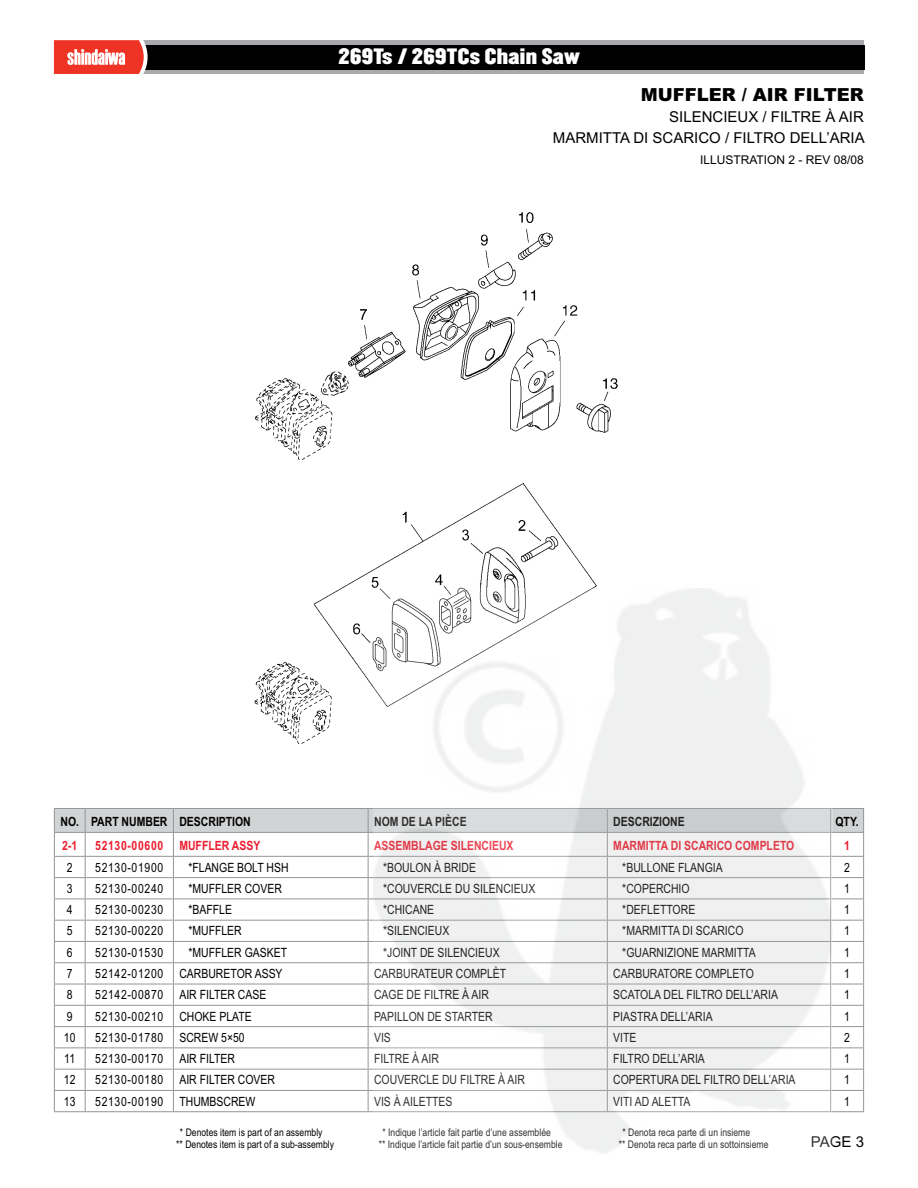
<style>
.page{position:relative;width:918px;height:1188px;background:#fff}
.page>*{position:absolute;margin:0;border:0;box-sizing:border-box;transform-origin:0 0}
.t1{font:19.5px "Champion HTF Middleweight";letter-spacing:.02em;color:#fff}
.t2{font:900 18px "Arial";color:#000}
.t3{font:15px/21px "Arial";color:#000;text-align:right}
.t4{font:12.75px "Arial Narrow";color:#000}
.t5{font:12.75px "Arial Narrow";letter-spacing:.05em;color:#000}
.t6{font:700 12.75px "Arial Narrow";color:#ed1c2e}
.t7{font:700 12.75px "Arial Narrow";color:#000}
.t8{font:700 12.75px "Arial Narrow";letter-spacing:.05em;color:#ed1c2e}
.t9{font:12px "Arial";color:#000}
.t10{font:10.5px "Arial Narrow";color:#000}
</style>
<div class="page">
<div style="left:143px;top:41px;width:721px;height:33px;background:#a7a9ac"></div>
<div style="left:145px;top:45px;width:719px;height:24px;background:#000"></div>
<svg style="left:54px;top:40px;width:94px;height:34px;background:#ee6359"></svg>
<img style="left:254px;top:212px;width:364px;height:532px">
<hr style="left:54px;top:1111px;width:31px;height:1px;background:#939598">
<hr style="left:85px;top:1111px;width:779px;height:1px;background:#939598">
<svg style="left:54px;top:808px;width:810px;height:303px"></svg>
<img style="left:374px;top:588px;width:459px;height:566px">
<h1 class="t1" style="left:338px;top:46px;width:243px">269Ts / 269TCs Chain Saw</h1>
<h2 class="t2" style="left:641px;top:85px;width:225px">MUFFLER / AIR FILTER</h2>
<p class="t3" style="left:553px;top:108px;width:313px">SILENCIEUX / FILTRE À AIR<br>MARMITTA DI SCARICO / FILTRO DELL’ARIA</p>
<p class="t9" style="left:700px;top:156px;width:165px">ILLUSTRATION 2 - REV 08/08</p>
<p class="t7" style="left:60px;top:815px;width:192px">NO. PART NUMBER DESCRIPTION</p>
<p class="t7" style="left:374px;top:815px;width:94px">NOM DE LA PIÈCE</p>
<p class="t7" style="left:613px;top:815px;width:73px">DESCRIZIONE</p>
<p class="t7" style="left:836px;top:815px;width:25px">QTY.</p>
<p class="t6" style="left:62px;top:838px;width:17px">2-1</p>
<p class="t8" style="left:95px;top:838px;width:69px">52130-00600</p>
<p class="t6" style="left:179px;top:838px;width:82px">MUFFLER ASSY</p>
<p class="t6" style="left:374px;top:838px;width:141px">ASSEMBLAGE SILENCIEUX</p>
<p class="t6" style="left:613px;top:838px;width:183px">MARMITTA DI SCARICO COMPLETO</p>
<p class="t6" style="left:844px;top:838px;width:7px">1</p>
<p class="t4" style="left:67px;top:860px;width:7px">2</p>
<p class="t5" style="left:95px;top:860px;width:69px">52130-01900</p>
<p class="t4" style="left:188px;top:860px;width:102px">* FLANGE BOLT HSH</p>
<p class="t4" style="left:383px;top:860px;width:94px">* BOULON À BRIDE</p>
<p class="t4" style="left:622px;top:860px;width:102px">* BULLONE FLANGIA</p>
<p class="t4" style="left:844px;top:860px;width:7px">2</p>
<p class="t4" style="left:67px;top:881px;width:7px">3</p>
<p class="t5" style="left:95px;top:881px;width:69px">52130-00240</p>
<p class="t4" style="left:188px;top:881px;width:95px">* MUFFLER COVER</p>
<p class="t4" style="left:383px;top:881px;width:154px">* COUVERCLE DU SILENCIEUX</p>
<p class="t4" style="left:622px;top:881px;width:69px">* COPERCHIO</p>
<p class="t4" style="left:844px;top:881px;width:7px">1</p>
<p class="t4" style="left:67px;top:902px;width:7px">4</p>
<p class="t5" style="left:95px;top:902px;width:69px">52130-00230</p>
<p class="t4" style="left:188px;top:902px;width:45px">* BAFFLE</p>
<p class="t4" style="left:383px;top:902px;width:53px">* CHICANE</p>
<p class="t4" style="left:622px;top:902px;width:75px">* DEFLETTORE</p>
<p class="t4" style="left:844px;top:902px;width:7px">1</p>
<p class="t4" style="left:67px;top:924px;width:7px">5</p>
<p class="t5" style="left:95px;top:924px;width:69px">52130-00220</p>
<p class="t4" style="left:188px;top:924px;width:55px">* MUFFLER</p>
<p class="t4" style="left:383px;top:924px;width:68px">* SILENCIEUX</p>
<p class="t4" style="left:622px;top:924px;width:123px">* MARMITTA DI SCARICO</p>
<p class="t4" style="left:844px;top:924px;width:7px">1</p>
<p class="t4" style="left:67px;top:945px;width:7px">6</p>
<p class="t5" style="left:95px;top:945px;width:69px">52130-01530</p>
<p class="t4" style="left:188px;top:945px;width:100px">* MUFFLER GASKET</p>
<p class="t4" style="left:383px;top:945px;width:118px">* JOINT DE SILENCIEUX</p>
<p class="t4" style="left:622px;top:945px;width:135px">* GUARNIZIONE MARMITTA</p>
<p class="t4" style="left:844px;top:945px;width:7px">1</p>
<p class="t4" style="left:67px;top:966px;width:7px">7</p>
<p class="t5" style="left:95px;top:966px;width:69px">52142-01200</p>
<p class="t4" style="left:179px;top:966px;width:105px">CARBURETOR ASSY</p>
<p class="t4" style="left:374px;top:966px;width:134px">CARBURATEUR COMPLÈT</p>
<p class="t4" style="left:613px;top:966px;width:142px">CARBURATORE COMPLETO</p>
<p class="t4" style="left:844px;top:966px;width:7px">1</p>
<p class="t4" style="left:67px;top:987px;width:7px">8</p>
<p class="t5" style="left:95px;top:987px;width:69px">52142-00870</p>
<p class="t4" style="left:179px;top:987px;width:88px">AIR FILTER CASE</p>
<p class="t4" style="left:374px;top:987px;width:116px">CAGE DE FILTRE À AIR</p>
<p class="t4" style="left:613px;top:987px;width:166px">SCATOLA DEL FILTRO DELL’ARIA</p>
<p class="t4" style="left:844px;top:987px;width:7px">1</p>
<p class="t4" style="left:67px;top:1009px;width:7px">9</p>
<p class="t5" style="left:95px;top:1009px;width:69px">52130-00210</p>
<p class="t4" style="left:179px;top:1009px;width:74px">CHOKE PLATE</p>
<p class="t4" style="left:374px;top:1009px;width:120px">PAPILLON DE STARTER</p>
<p class="t4" style="left:613px;top:1009px;width:101px">PIASTRA DELL’ARIA</p>
<p class="t4" style="left:844px;top:1009px;width:7px">1</p>
<p class="t4" style="left:64px;top:1030px;width:13px">10</p>
<p class="t5" style="left:95px;top:1030px;width:69px">52130-01780</p>
<p class="t4" style="left:179px;top:1030px;width:67px">SCREW 5×50</p>
<p class="t4" style="left:374px;top:1030px;width:18px">VIS</p>
<p class="t4" style="left:613px;top:1030px;width:25px">VITE</p>
<p class="t4" style="left:844px;top:1030px;width:7px">2</p>
<p class="t4" style="left:64px;top:1051px;width:12px">11</p>
<p class="t5" style="left:95px;top:1051px;width:69px">52130-00170</p>
<p class="t4" style="left:179px;top:1051px;width:57px">AIR FILTER</p>
<p class="t4" style="left:374px;top:1051px;width:66px">FILTRE À AIR</p>
<p class="t4" style="left:613px;top:1051px;width:93px">FILTRO DELL’ARIA</p>
<p class="t4" style="left:844px;top:1051px;width:7px">1</p>
<p class="t4" style="left:64px;top:1073px;width:13px">12</p>
<p class="t5" style="left:95px;top:1073px;width:69px">52130-00180</p>
<p class="t4" style="left:179px;top:1073px;width:97px">AIR FILTER COVER</p>
<p class="t4" style="left:374px;top:1073px;width:152px">COUVERCLE DU FILTRE À AIR</p>
<p class="t4" style="left:613px;top:1073px;width:184px">COPERTURA DEL FILTRO DELL’ARIA</p>
<p class="t4" style="left:844px;top:1073px;width:7px">1</p>
<p class="t4" style="left:64px;top:1094px;width:13px">13</p>
<p class="t5" style="left:95px;top:1094px;width:69px">52130-00190</p>
<p class="t4" style="left:179px;top:1094px;width:78px">THUMBSCREW</p>
<p class="t4" style="left:374px;top:1094px;width:80px">VIS À AILETTES</p>
<p class="t4" style="left:613px;top:1094px;width:79px">VITI AD ALETTA</p>
<p class="t4" style="left:844px;top:1094px;width:7px">1</p>
<p class="t10" style="left:180px;top:1126px;width:144px">* Denotes item is part of an assembly</p>
<p class="t10" style="left:382px;top:1126px;width:170px">* Indique l’article fait partie d’une assemblée</p>
<p class="t10" style="left:622px;top:1126px;width:129px">* Denota reca parte di un insieme</p>
<p class="t10" style="left:176px;top:1138px;width:159px">** Denotes item is part of a sub-assembly</p>
<p class="t10" style="left:379px;top:1138px;width:185px">** Indique l’article fait partie d’un sous-ensemble</p>
<p class="t10" style="left:619px;top:1138px;width:151px">** Denota reca parte di un sottoinsieme</p>
<p class="t3" style="left:811px;top:1133px;width:55px">PAGE 3</p>
</div>
